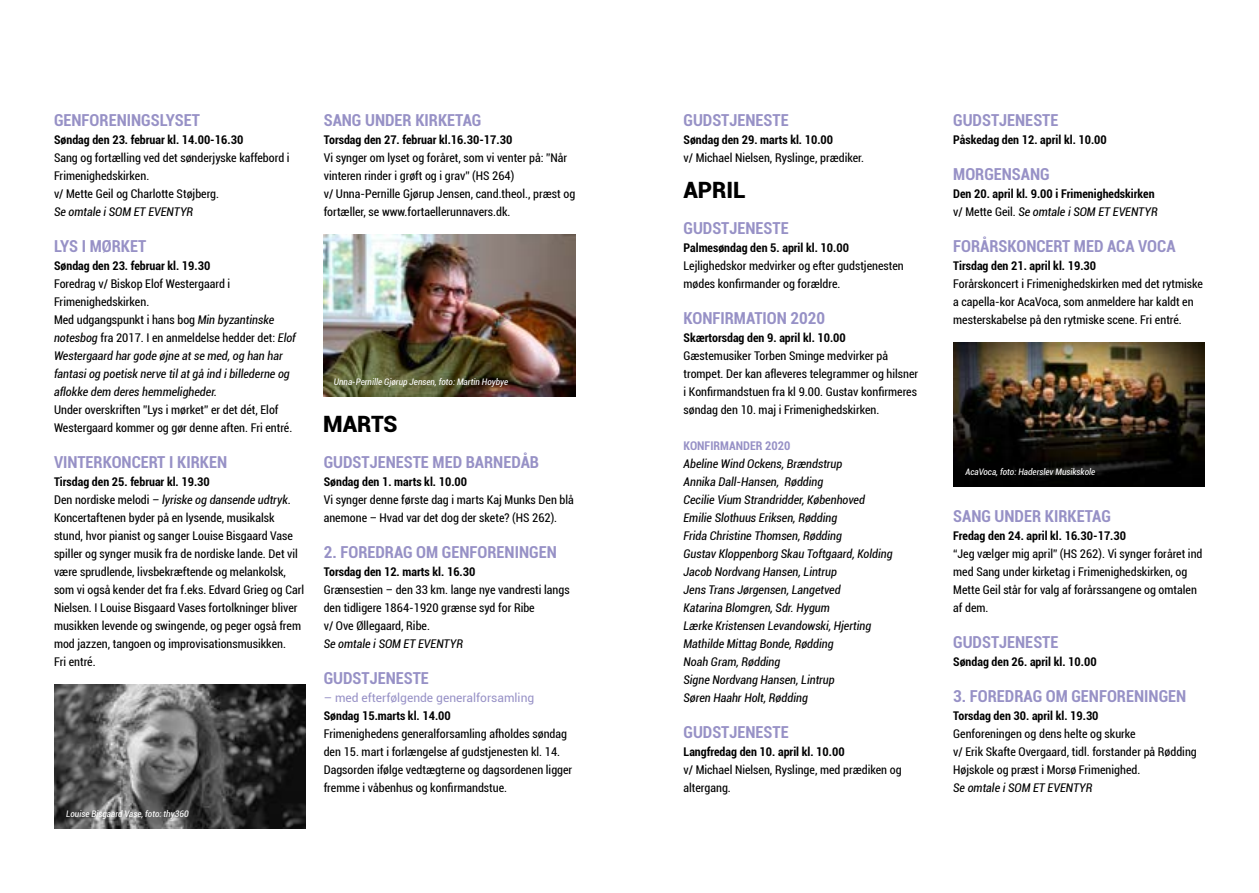
<style>
.page{position:relative;width:1259px;height:893px;background:#fff}
.page>*{position:absolute;margin:0;border:0;box-sizing:border-box;transform-origin:0 0}
.t1{font:900 22.5px "Roboto";color:#000}
.t2{font:700 condensed 16.5px "Roboto";color:#9791c6}
.t3{font:condensed 12px/18px "Roboto";color:#000}
.t4{font:italic condensed 12px/18px "Roboto";color:#000}
.t5{font:700 condensed 12px/18px "Roboto";color:#000}
.t6{font:12px "Roboto";color:#9791c6}
.t7{font:700 condensed 12px "Roboto";color:#9791c6}
.t8{font:italic condensed 9px "Roboto";color:#fff}
.s1{font-style:normal}
.s2{font-weight:700}
.s3{font-style:italic}
.s4{font-weight:400}
.s5{font-weight:400;font-style:italic}
</style>
<div class="page">
<img style="left:54px;top:684px;width:252px;height:144px">
<img style="left:324px;top:234px;width:251px;height:162px">
<img style="left:953px;top:342px;width:252px;height:144px">
<h2 class="t2" style="left:54px;top:109px;width:147px">Genforeningslyset</h2>
<p class="t5" style="left:54px;top:130px;width:191px">Søndag den 23. februar kl. 14.00-16.30</p>
<p class="t3" style="left:54px;top:148px;width:237px">Sang og fortælling ved det sønderjyske kaffebord i<br>Frimenighedskirken.<br>v/ Mette Geil og Charlotte Støjberg.</p>
<p class="t4" style="left:54px;top:202px;width:141px">Se omtale i SOM ET EVENTYR</p>
<h2 class="t2" style="left:54px;top:235px;width:46px">LYS IMØRKET</h2>
<p class="t5" style="left:54px;top:256px;width:158px">Søndag den 23. februar kl. 19.30</p>
<p class="t4" style="left:54px;top:274px;width:243px"><span class="s1">Foredrag v/ Biskop Elof Westergaard i Frimenighedskirken.<br>Med udgangspunkt i hans bog</span> Min byzantinske notesbog <span class="s1">fra 2017. I en anmeldelse hedder det:</span> Elof Westergaard har gode øjne at se med, og han har fantasi og poetisk nerve til at gå ind i billederne og aflokke dem deres hemmeligheder.</p>
<p class="t3" style="left:54px;top:400px;width:240px">Under overskriften ”Lys i mørket” er det dét, Elof<br>Westergaard kommer og gør denne aften. Fri entré.</p>
<h2 class="t2" style="left:54px;top:451px;width:10px">VINTERKON</h2>
<h2 class="t2" style="left:132px;top:451px;width:55px">CERT IKIRKEN</h2>
<p class="t3" style="left:54px;top:472px;width:252px"><span class="s2">Tirsdag den 25. februar kl. 19.30<br></span>Den nordiske melodi <span class="s3">– lyriske og dansende udtryk</span>.<br>Koncertaftenen byder på en lysende, musikalsk stund, hvor pianist og sanger Louise Bisgaard Vase spiller og synger musik fra de nordiske lande. Det vil være sprudlende, livsbekræftende og melankolsk, som vi også kender det fra f.eks. Edvard Grieg og Carl Nielsen. I Louise Bisgaard Vases fortolkninger bliver musikken levende og swingende, og peger også frem mod jazzen, tangoen og improvisationsmusikken.<br>Fri entré.</p>
<p class="t8" style="left:66px;top:807px;width:124px">Louise Bisgaard Vase, foto: thy360</p>
<h2 class="t2" style="left:324px;top:109px;width:159px">Sang under kirketag</h2>
<p class="t5" style="left:324px;top:130px;width:190px">Torsdag den 27. februar kl.16.30-17.30</p>
<p class="t3" style="left:324px;top:148px;width:253px">Vi synger om lyset og foråret, som vi venter på: ”Når vinteren rinder i grøft og i grav” (HS 264)<br>v/ Unna-Pernille Gjørup Jensen, cand.theol., præst og fortæller, se www.fortaellerunnavers.dk.</p>
<p class="t8" style="left:334px;top:375px;width:176px">Unna-Pernille Gjørup Jensen, foto: Martin Hoybye</p>
<h1 class="t1" style="left:323px;top:408px;width:76px">MARTS</h1>
<h2 class="t2" style="left:324px;top:451px;width:217px">Gudstjeneste med barnedåb</h2>
<p class="t5" style="left:324px;top:472px;width:145px">Søndag den 1. marts kl. 10.00</p>
<p class="t3" style="left:324px;top:490px;width:252px">Vi synger denne første dag i marts Kaj Munks Den blå anemone – Hvad var det dog der skete? (HS 262).</p>
<h2 class="t2" style="left:324px;top:541px;width:234px">2. foredrag om Genforeningen</h2>
<p class="t5" style="left:324px;top:562px;width:153px">Torsdag den 12. marts kl. 16.30</p>
<p class="t3" style="left:324px;top:580px;width:247px">Grænsestien – den 33 km. lange nye vandresti langs den tidligere 1864-1920 grænse syd for Ribe<br>v/ Ove Øllegaard, Ribe.</p>
<p class="t4" style="left:324px;top:634px;width:141px">Se omtale i SOM ET EVENTYR</p>
<h2 class="t2" style="left:324px;top:667px;width:29px">GUDSTJENESTE</h2>
<p class="t6" style="left:324px;top:689px;width:212px">– med efterfølgende generalforsamling</p>
<p class="t5" style="left:324px;top:706px;width:129px">Søndag 15.marts kl. 14.00</p>
<p class="t3" style="left:324px;top:724px;width:250px">Frimenighedens generalforsamling afholdes søndag den 15. mart i forlængelse af gudstjenesten kl. 14.<br>Dagsorden ifølge vedtægterne og dagsordenen ligger fremme i våbenhus og konfirmandstue.</p>
<h2 class="t2" style="left:683px;top:109px;width:107px">Gu dstjeneste</h2>
<p class="t5" style="left:683px;top:130px;width:151px">Søndag den 29. marts kl. 10.00</p>
<p class="t3" style="left:683px;top:148px;width:182px">v/ Michael Nielsen, Ryslinge, prædiker.</p>
<h1 class="t1" style="left:683px;top:174px;width:64px">APRIL</h1>
<h2 class="t2" style="left:683px;top:217px;width:107px">Gu dstjeneste</h2>
<p class="t5" style="left:683px;top:238px;width:167px">Palmesøndag den 5. april kl. 10.00</p>
<p class="t3" style="left:683px;top:256px;width:222px">Lejlighedskor medvirker og efter gudstjenesten mødes konfirmander og forældre.</p>
<h2 class="t2" style="left:683px;top:307px;width:143px">Konfirmation 2020</h2>
<p class="t5" style="left:683px;top:328px;width:164px">Skærtorsdag den 9. april kl. 10.00</p>
<p class="t3" style="left:683px;top:346px;width:236px">Gæstemusiker Torben Sminge medvirker på trompet. Der kan afleveres telegrammer og hilsner i Konfirmandstuen fra kl 9.00. Gustav konfirmeres søndag den 10. maj i Frimenighedskirken.</p>
<p class="t7" style="left:683px;top:437px;width:108px">Konfirmander 2020</p>
<p class="t4" style="left:683px;top:454px;width:211px">Abeline Wind Ockens, Brændstrup<br>Annika Dall-Hansen, Rødding<br>Cecilie Vium Strandridder, Københoved<br>Emilie Slothuus Eriksen, Rødding<br>Frida Christine Thomsen, Rødding<br>Gustav Kloppenborg Skau Toftgaard, Kolding<br>Jacob Nordvang Hansen, Lintrup<br>Jens Trans Jørgensen, Langetved<br>Katarina Blomgren, Sdr. Hygum<br>Lærke Kristensen Levandowski, Hjerting<br>Mathilde Mittag Bonde, Rødding<br>Noah Gram, Rødding<br>Signe Nordvang Hansen, Lintrup<br>Søren Haahr Holt, Rødding</p>
<h2 class="t2" style="left:683px;top:721px;width:29px">GUDSTJENESTE</h2>
<p class="t5" style="left:683px;top:742px;width:163px">Langfredag den 10. april kl. 10.00</p>
<p class="t3" style="left:683px;top:760px;width:220px">v/ Michael Nielsen, Ryslinge, med prædiken og altergang.</p>
<h2 class="t2" style="left:953px;top:109px;width:29px">GUDSTJENESTE</h2>
<p class="t5" style="left:953px;top:130px;width:155px">Påskedag den 12. april kl. 10.00</p>
<h2 class="t2" style="left:953px;top:163px;width:11px">MOR</h2>
<h2 class="t2" style="left:984px;top:163px;width:67px">gensang</h2>
<p class="t5" style="left:953px;top:184px;width:206px">Den 20. april kl. 9.00 i Frimenighedskirken <span class="s4">v/ Mette Geil.</span> <span class="s5">Se omtale i SOM ET EVENTYR</span></p>
<h2 class="t2" style="left:953px;top:235px;width:224px">Forårskoncert med Aca Voca</h2>
<p class="t5" style="left:953px;top:256px;width:144px">Tirsdag den 21. april kl. 19.30</p>
<p class="t3" style="left:953px;top:274px;width:251px">Forårskoncert i Frimenighedskirken med det rytmiske a capella-kor AcaVoca, som anmeldere har kaldt en mesterskabelse på den rytmiske scene. Fri entré.</p>
<p class="t8" style="left:965px;top:465px;width:131px">AcaVoca, foto: Haderslev Musikskole</p>
<h2 class="t2" style="left:953px;top:505px;width:159px">Sang under kirketag</h2>
<p class="t5" style="left:953px;top:526px;width:174px">Fredag den 24. april kl. 16.30-17.30</p>
<p class="t3" style="left:953px;top:544px;width:251px">“Jeg vælger mig april” (HS 262). Vi synger foråret ind med Sang under kirketag i Frimenighedskirken, og Mette Geil står for valg af forårssangene og omtalen af dem.</p>
<h2 class="t2" style="left:953px;top:631px;width:29px">GUDSTJENESTE</h2>
<p class="t5" style="left:953px;top:652px;width:145px">Søndag den 26. april kl. 10.00</p>
<h2 class="t2" style="left:953px;top:685px;width:234px">3. foredrag om Genforeningen</h2>
<p class="t5" style="left:953px;top:706px;width:147px">Torsdag den 30. april kl. 19.30</p>
<p class="t3" style="left:953px;top:724px;width:245px">Genforeningen og dens helte og skurke<br>v/ Erik Skafte Overgaard, tidl. forstander på Rødding<br>Højskole og præst i Morsø Frimenighed.</p>
<p class="t4" style="left:953px;top:778px;width:141px">Se omtale i SOM ET EVENTYR</p>
</div>
